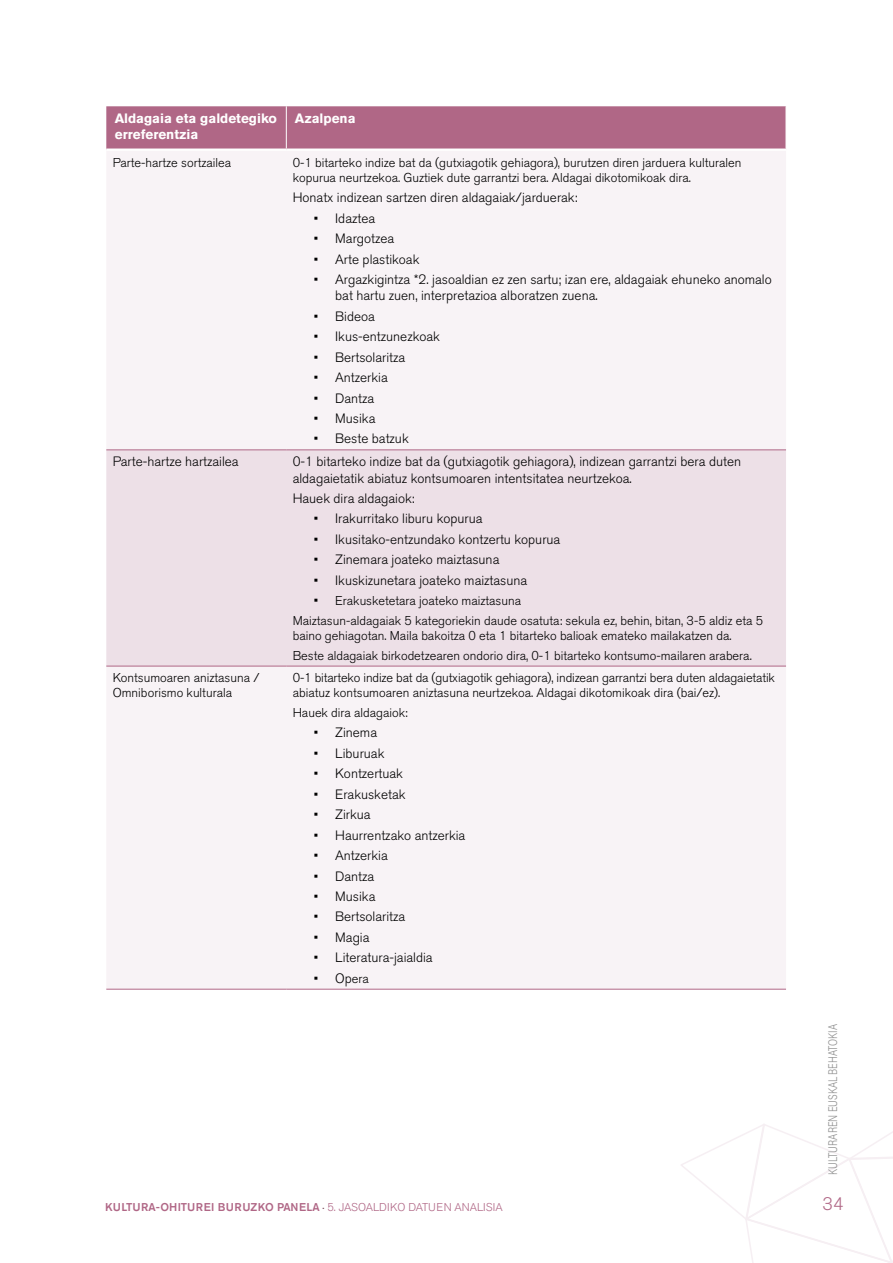
<style>
.page{position:relative;width:893px;height:1263px;background:#fff}
.page>*{position:absolute;margin:0;border:0;box-sizing:border-box;transform-origin:0 0}
.t1{font:300 18px "Akzidenz Grotesk Pro";color:#b06786}
.t2{font:300 13.5px/16.2px "Akzidenz Grotesk Pro";color:#000}
.t3{font:700 13.5px/16.2px "Akzidenz Grotesk Pro";color:#fff}
.t4{font:300 12.75px/15.3px "Akzidenz Grotesk Pro";color:#000}
.t5{font:12.6px "Acumin Variable Concept";letter-spacing:-.055em;color:#929292;scale:.83 1}
.t6{font:500 11.25px "Akzidenz Grotesk Pro";letter-spacing:.03em;color:#b06786}
.s1{font-size:13.5px}
.s2{font-size:12.75px}
.s3{font-family:"Minion Pro";color:#7a4857}
.s4{font-weight:300}
</style>
<div class="page">
<svg style="left:681px;top:1124px;width:212px;height:139px"></svg>
<div style="left:106px;top:106px;width:680px;height:43px;background:#b06786"></div>
<div style="left:106px;top:151px;width:680px;height:838px;background:#f8f3f6"></div>
<div style="left:106px;top:451px;width:680px;height:215px;background:#ede0e7"></div>
<hr style="left:286px;top:106px;width:1px;height:43px;background:#fff">
<hr style="left:106px;top:450px;width:180px;height:1px;background:#b06786">
<hr style="left:286px;top:450px;width:500px;height:1px;background:#b06786">
<hr style="left:106px;top:989px;width:180px;height:1px;background:#b06786">
<hr style="left:286px;top:989px;width:500px;height:1px;background:#b06786">
<hr style="left:106px;top:666px;width:180px;height:1px;background:#b06786">
<hr style="left:286px;top:666px;width:500px;height:1px;background:#b06786">
<p class="t3" style="left:115px;top:110px;width:164px">Aldagaia eta galdetegiko erreferentzia</p>
<p class="t3" style="left:295px;top:110px;width:62px">Azalpena</p>
<p class="t4" style="left:113px;top:154px;width:120px">Parte-hartze sortzailea</p>
<p class="t4" style="left:293px;top:154px;width:450px">0-1 bitarteko indize bat da (gutxiagotik gehiagora), burutzen diren jarduera kulturalen kopurua neurtzekoa. Guztiek dute garrantzi bera. Aldagai dikotomikoak dira.</p>
<p class="t2" style="left:293px;top:189px;width:286px">Honatx indizean sartzen diren aldagaiak/jarduerak:</p>
<p class="t2" style="left:314px;top:210px;width:63px">• Idaztea</p>
<p class="t2" style="left:314px;top:230px;width:82px">• Margotzea</p>
<p class="t2" style="left:314px;top:251px;width:107px">• Arte plastikoak</p>
<p class="t2" style="left:335px;top:271px;width:438px;text-indent:-21px">• Argazkigintza *2. jasoaldian ez zen sartu; izan ere, aldagaiak ehuneko anomalo bat hartu zuen, interpretazioa alboratzen zuena.</p>
<p class="t2" style="left:314px;top:308px;width:62px">• Bideoa</p>
<p class="t2" style="left:314px;top:328px;width:128px">• Ikus-entzunezkoak</p>
<p class="t2" style="left:314px;top:349px;width:93px">• Bertsolaritza</p>
<p class="t2" style="left:314px;top:369px;width:75px">• Antzerkia</p>
<p class="t2" style="left:314px;top:390px;width:62px">• Dantza</p>
<p class="t2" style="left:314px;top:410px;width:63px">• Musika</p>
<p class="t2" style="left:314px;top:431px;width:96px">• Beste batzuk</p>
<p class="t2" style="left:113px;top:454px;width:127px">Parte-hartze hartzailea</p>
<p class="t2" style="left:293px;top:454px;width:450px">0-1 bitarteko indize bat da (gutxiagotik gehiagora), indizean garrantzi bera duten aldagaietatik abiatuz kontsumoaren intentsitatea neurtzekoa.</p>
<p class="t2" style="left:293px;top:490px;width:123px">Hauek dira aldagaiok:</p>
<p class="t2" style="left:314px;top:511px;width:170px">• Irakurritako liburu kopurua</p>
<p class="t2" style="left:314px;top:531px;width:248px">• Ikusitako-entzundako kontzertu kopurua</p>
<p class="t2" style="left:314px;top:552px;width:187px">• Zinemara joateko maiztasuna</p>
<p class="t2" style="left:314px;top:572px;width:215px">• Ikuskizunetara joateko maiztasuna</p>
<p class="t4" style="left:293px;top:591px;width:472px;line-height:19.5px;text-indent:21px"><span class="s1">•</span> Erakusketetara joateko maiztasuna<br>Maiztasun-aldagaiak 5 kategoriekin daude osatuta: sekula ez, behin, bitan, 3-5 aldiz eta 5</p>
<p class="t4" style="left:293px;top:626px;width:461px;line-height:19.5px">baino gehiagotan. Maila bakoitza 0 eta 1 bitarteko balioak emateko mailakatzen da.<br>Beste aldagaiak birkodetzearen ondorio dira, 0-1 bitarteko kontsumo-mailaren arabera.</p>
<p class="t4" style="left:113px;top:670px;width:148px">Kontsumoaren aniztasuna /<br>Omniborismo kulturala</p>
<p class="t4" style="left:293px;top:670px;width:484px">0-1 bitarteko indize bat da (gutxiagotik gehiagora), indizean garrantzi bera duten aldagaietatik abiatuz kontsumoaren aniztasuna neurtzekoa. Aldagai dikotomikoak dira (bai/ez).</p>
<p class="t4" style="left:293px;top:705px;width:117px">Hauek dira aldagaiok:</p>
<p class="t2" style="left:314px;top:724px;width:65px">• Zinema</p>
<p class="t2" style="left:314px;top:745px;width:72px">• Liburuak</p>
<p class="t2" style="left:314px;top:765px;width:91px">• Kontzertuak</p>
<p class="t2" style="left:314px;top:786px;width:93px">• Erakusketak</p>
<p class="t2" style="left:314px;top:806px;width:58px">• Zirkua</p>
<p class="t2" style="left:314px;top:827px;width:153px">• Haurrentzako antzerkia</p>
<p class="t2" style="left:314px;top:847px;width:75px">• Antzerkia</p>
<p class="t2" style="left:314px;top:868px;width:62px">• Dantza</p>
<p class="t2" style="left:314px;top:888px;width:63px">• Musika</p>
<p class="t2" style="left:314px;top:909px;width:93px">• Bertsolaritza</p>
<p class="t2" style="left:314px;top:929px;width:57px">• Magia</p>
<p class="t2" style="left:314px;top:949px;width:120px">• Literatura-jaialdia</p>
<p class="t2" style="left:314px;top:970px;width:56px">• Op<span class="s2">era</span></p>
<p class="t6" style="left:105px;top:1199px;width:399px">KULTURA-OHITUREI BURUZKO PANELA <span class="s3">·</span> <span class="s4">5. JASOALDIKO DATUEN ANALISIA</span></p>
<p class="t5" style="left:824px;top:1175px;width:184px;rotate:-90deg">KULTURAREN EUSKAL BEHATOKIA</p>
<h1 class="t1" style="left:822px;top:1192px;width:22px">34</h1>
</div>
